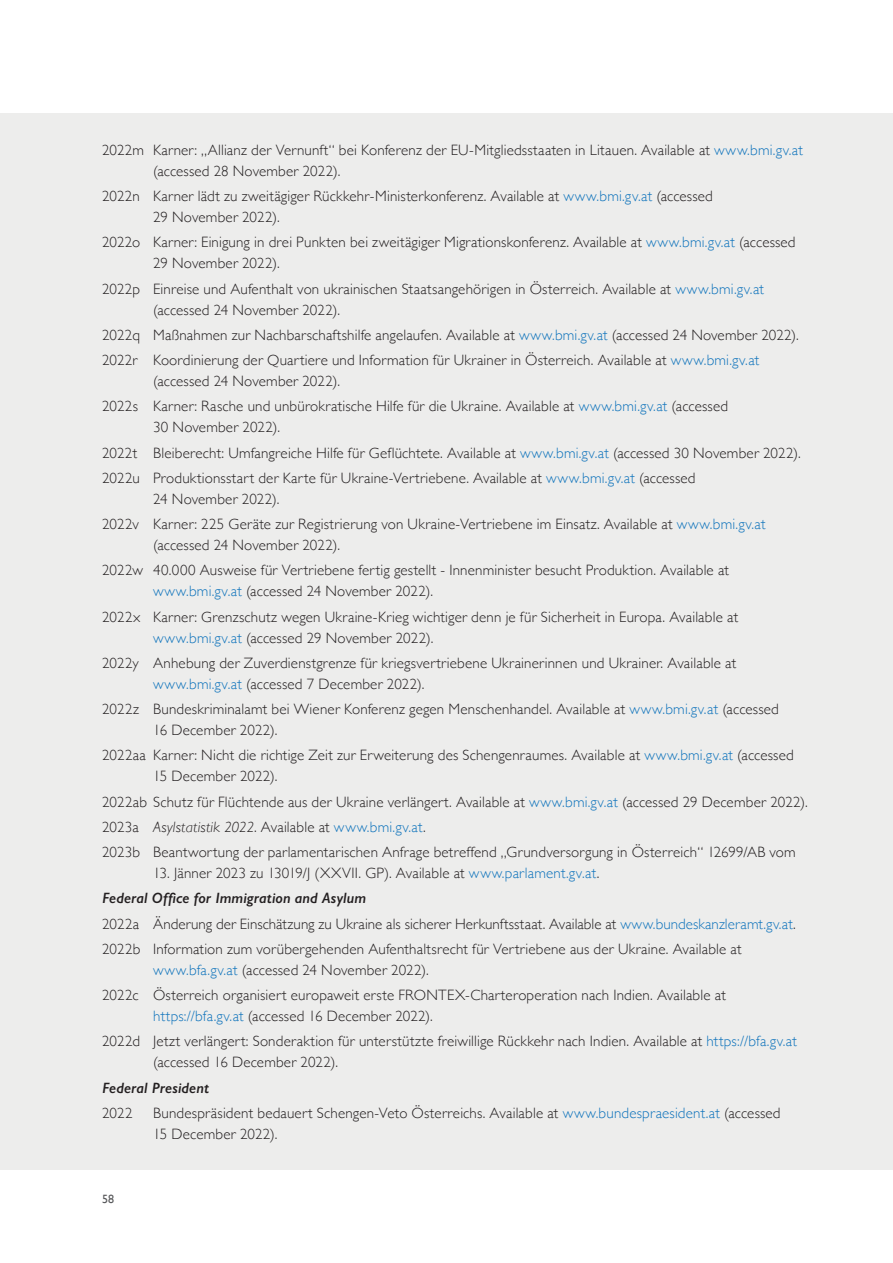
<style>
.page{position:relative;width:893px;height:1263px;background:#fff}
.page>*{position:absolute;margin:0;border:0;box-sizing:border-box;transform-origin:0 0}
.t1{font:300 15px/25.2px "Gill Sans";letter-spacing:.01em;color:#231f20}
.t2{font:italic 600 15px "Gill Sans";letter-spacing:.005em;color:#231f20}
.t3{font:12px "Gill Sans";color:#57585a}
.s1{color:#1074bc}
.s2{font-style:italic}
.s3{font-weight:600;font-style:italic}
</style>
<div class="page">
<div style="left:0;top:113px;width:893px;height:1056px;background:#ededec"></div>
<p class="t1" style="left:153px;top:139px;width:651px;line-height:21px;text-indent:-51px">2022m Karner: „Allianz der Vernunft“ bei Konferenz der EU-Mitgliedsstaaten in Litauen. Available at <span class="s1">www.bmi.gv.at </span>(accessed 28 November 2022).</p>
<p class="t1" style="left:153px;top:185px;width:561px;line-height:21px;text-indent:-51px">2022n Karner lädt zu zweitägiger Rückkehr-Ministerkonferenz. Available at <span class="s1">www.bmi.gv.at</span> (accessed<br>29 November 2022).</p>
<p class="t1" style="left:153px;top:231px;width:644px;line-height:21px;text-indent:-51px">2022o Karner: Einigung in drei Punkten bei zweitägiger Migrationskonferenz. Available at <span class="s1">www.bmi.gv.at</span> (accessed<br>29 November 2022).</p>
<p class="t1" style="left:153px;top:278px;width:612px;line-height:21px;text-indent:-51px">2022p Einreise und Aufenthalt von ukrainischen Staatsangehörigen in Österreich. Available at <span class="s1">www.bmi.gv.at </span>(accessed 24 November 2022).</p>
<p class="t1" style="left:102px;top:322px;width:698px">2022q Maßnahmen zur Nachbarschaftshilfe angelaufen. Available at <span class="s1">www.bmi.gv.at</span> (accessed 24 November 2022).<br>2022r Koordinierung der Quartiere und Information für Ukrainer in Österreich. Available at <span class="s1">www.bmi.gv.at</span></p>
<p class="t1" style="left:102px;top:368px;width:627px;text-indent:51px">(accessed 24 November 2022).<br>2022s Karner: Rasche und unbürokratische Hilfe für die Ukraine. Available at <span class="s1">www.bmi.gv.at</span> (accessed</p>
<p class="t1" style="left:102px;top:414px;width:700px;text-indent:51px">30 November 2022).<br>2022t Bleiberecht: Umfangreiche Hilfe für Geflüchtete. Available at <span class="s1">www.bmi.gv.at</span> (accessed 30 November 2022).<br>2022u Produktionsstart der Karte für Ukraine-Vertriebene. Available at <span class="s1">www.bmi.gv.at</span> (accessed</p>
<p class="t1" style="left:102px;top:486px;width:665px;text-indent:51px">24 November 2022).<br>2022v Karner: 225 Geräte zur Registrierung von Ukraine-Vertriebene im Einsatz. Available at <span class="s1">www.bmi.gv.at</span></p>
<p class="t1" style="left:102px;top:532px;width:628px;text-indent:51px">(accessed 24 November 2022).<br>2022w 40.000 Ausweise für Vertriebene fertig gestellt - Innenminister besucht Produktion. Available at</p>
<p class="t1" style="left:102px;top:578px;width:638px;text-indent:51px"><span class="s1">www.bmi.gv.at</span> (accessed 24 November 2022).<br>2022x Karner: Grenzschutz wegen Ukraine-Krieg wichtiger denn je für Sicherheit in Europa. Available at</p>
<p class="t1" style="left:102px;top:624px;width:636px;text-indent:51px"><span class="s1">www.bmi.gv.at</span> (accessed 29 November 2022).<br>2022y Anhebung der Zuverdienstgrenze für kriegsvertriebene Ukrainerinnen und Ukrainer. Available at</p>
<p class="t1" style="left:102px;top:671px;width:678px;text-indent:51px"><span class="s1">www.bmi.gv.at</span> (accessed 7 December 2022).<br>2022z Bundeskriminalamt bei Wiener Konferenz gegen Menschenhandel. Available at <span class="s1">www.bmi.gv.at</span> (accessed</p>
<p class="t1" style="left:102px;top:717px;width:693px;text-indent:51px">16 December 2022).<br>2022aa Karner: Nicht die richtige Zeit zur Erweiterung des Schengenraumes. Available at <span class="s1">www.bmi.gv.at</span> (accessed</p>
<p class="t1" style="left:102px;top:763px;width:707px;text-indent:51px">15 December 2022).<br>2022ab Schutz für Flüchtende aus der Ukraine verlängert. Available at <span class="s1">www.bmi.gv.at</span> (accessed 29 December 2022).<br>2023a <span class="s2">Asylstatistik 2022</span>. Available at <span class="s1">www.bmi.gv.at</span>.<br>2023b Beantwortung der parlamentarischen Anfrage betreffend „Grundversorgung in Österreich“ 12699/AB vom</p>
<p class="t1" style="left:102px;top:860px;width:695px;text-indent:51px">13. Jänner 2023 zu 13019/J (XXVII. GP). Available at <span class="s1">www.parlament.gv.at</span>.<br><span class="s3">Federal Office for Immigration and Asylum<br></span>2022a Änderung der Einschätzung zu Ukraine als sicherer Herkunftsstaat. Available at <span class="s1">www.bundeskanzleramt.gv.at</span>.<br>2022b Information zum vorübergehenden Aufenthaltsrecht für Vertriebene aus der Ukraine. Available at</p>
<p class="t1" style="left:102px;top:957px;width:625px;text-indent:51px"><span class="s1">www.bfa.gv.at</span> (accessed 24 November 2022).<br>2022c Österreich organisiert europaweit erste FRONTEX-Charteroperation nach Indien. Available at</p>
<p class="t1" style="left:102px;top:1003px;width:696px;text-indent:51px"><span class="s1">https://bfa.gv.at</span> (accessed 16 December 2022).<br>2022d Jetzt verlängert: Sonderaktion für unterstützte freiwillige Rückkehr nach Indien. Available at <span class="s1">https://bfa.gv.at</span></p>
<p class="t1" style="left:153px;top:1049px;width:186px">(accessed 16 December 2022).</p>
<p class="t2" style="left:102px;top:1078px;width:108px">Federal President</p>
<p class="t1" style="left:102px;top:1100px;width:32px">2022</p>
<p class="t1" style="left:153px;top:1102px;width:629px;line-height:21px">Bundespräsident bedauert Schengen-Veto Österreichs. Available at <span class="s1">www.bundespraesident.at</span> (accessed<br>15 December 2022).</p>
<p class="t3" style="left:102px;top:1192px;width:14px">58</p>
</div>
